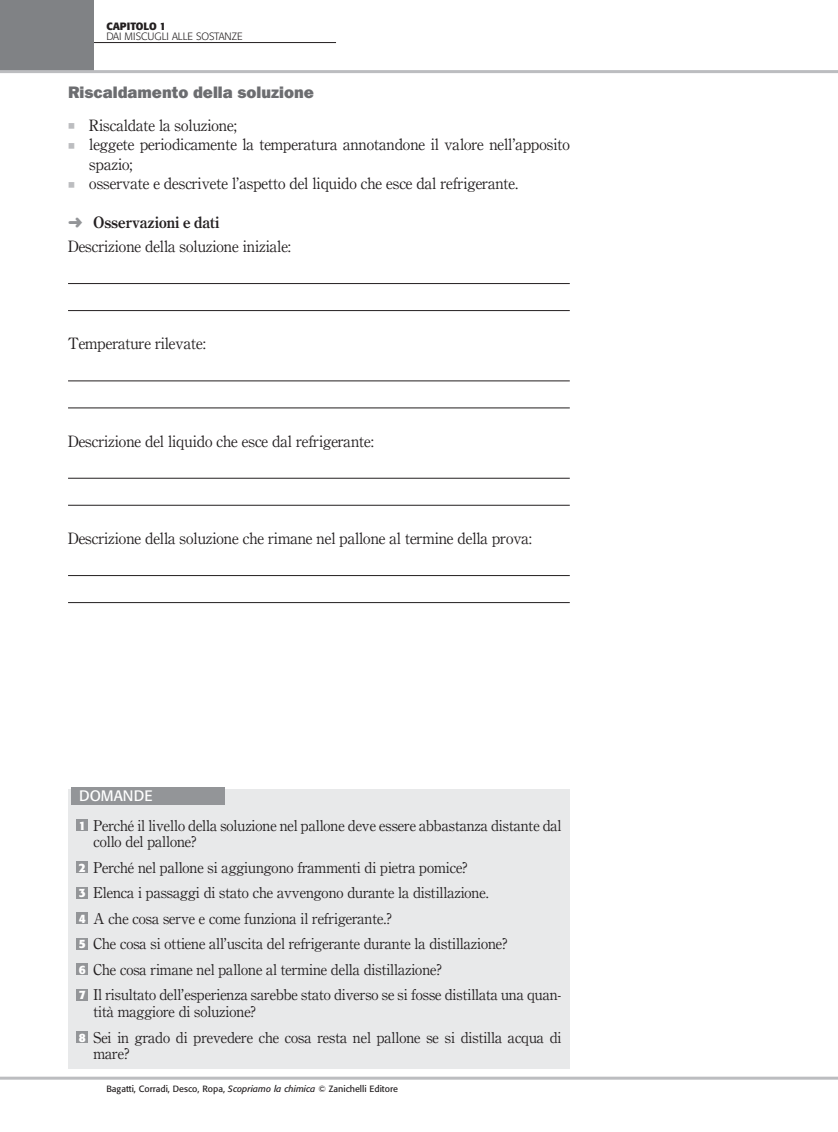
<style>
.page{position:relative;width:838px;height:1132px;background:#fff}
.page>*{position:absolute;margin:0;border:0;box-sizing:border-box;transform-origin:0 0}
.t1{font:800 16.5px "Franklin Gothic IT Cby BT";color:#6c6d70}
.t2{font:15.75px "Alfa Cent OS";color:#231f20}
.t3{font:700 15.75px "Alfa Cen";color:#231f20}
.t4{font:15px/25.5px "Alfa Cent OS";color:#231f20}
.t5{font:15px "Formata";color:#fff}
.t6{font:300 10.5px "Formata";color:#231f20}
.t7{font:700 10.5px "Formata";color:#231f20}
.t8{font:9px "Formata";color:#231f20}
.s1{font-family:"Zapf RM";font-size:9px;color:#bcbdc0}
.s2{font-family:"Zapf RM";font-weight:400;color:#939598}
.s3{font-family:"Formata";font-weight:700;font-size:12px;color:#fff}
.s4{font-style:italic}
</style>
<div class="page">
<hr style="left:71px;top:42px;width:265px;height:1px;background:#231f20">
<div style="left:0;top:0;width:94px;height:72px;background:#808285"></div>
<hr style="left:0;top:1076px;width:838px;height:3px;background:#bcbdc0">
<hr style="left:0;top:70px;width:838px;height:3px;background:#bcbdc0">
<hr style="left:68px;top:283px;width:502px;height:1px;background:#231f20">
<hr style="left:68px;top:310px;width:502px;height:1px;background:#231f20">
<hr style="left:68px;top:380px;width:502px;height:1px;background:#231f20">
<hr style="left:68px;top:407px;width:502px;height:1px;background:#231f20">
<hr style="left:68px;top:478px;width:502px;height:1px;background:#231f20">
<hr style="left:68px;top:505px;width:502px;height:1px;background:#231f20">
<hr style="left:68px;top:575px;width:502px;height:1px;background:#231f20">
<hr style="left:68px;top:602px;width:502px;height:1px;background:#231f20">
<div style="left:68px;top:788px;width:502px;height:279px;background:#e8e9ea"></div>
<div style="left:71px;top:787px;width:153px;height:17px;background:#939598"></div>
<div style="left:77px;top:819px;width:11px;height:11px;background:#939598"></div>
<div style="left:77px;top:861px;width:11px;height:11px;background:#939598"></div>
<div style="left:77px;top:886px;width:11px;height:12px;background:#939598"></div>
<div style="left:77px;top:912px;width:11px;height:11px;background:#939598"></div>
<div style="left:77px;top:937px;width:11px;height:12px;background:#939598"></div>
<div style="left:77px;top:963px;width:11px;height:11px;background:#939598"></div>
<div style="left:77px;top:988px;width:11px;height:12px;background:#939598"></div>
<div style="left:77px;top:1030px;width:11px;height:12px;background:#939598"></div>
<p class="t7" style="left:106px;top:19px;width:61px">CAPITOLO 1</p>
<p class="t6" style="left:106px;top:30px;width:138px">DAI MISCUGLI ALLE SOSTANZE</p>
<p class="t1" style="left:68px;top:82px;width:247px">Riscaldamento della soluzione</p>
<p class="t2" style="left:68px;top:115px;width:170px"><span class="s1">n</span> Riscaldate la soluzione;</p>
<p class="t2" style="left:68px;top:135px;width:503px"><span class="s1">n</span> leggete periodicamente la temperatura annotandone il valore nell’apposito</p>
<p class="t2" style="left:89px;top:154px;width:45px">spazio;</p>
<p class="t2" style="left:68px;top:174px;width:452px"><span class="s1">n</span> osservate e descrivete l’aspetto del liquido che esce dal refrigerante.</p>
<p class="t3" style="left:68px;top:213px;width:153px"><span class="s2">‹</span> Osservazioni e dati</p>
<p class="t2" style="left:68px;top:237px;width:225px">Descrizione della soluzione iniziale:</p>
<p class="t2" style="left:68px;top:334px;width:139px">Temperature rilevate:</p>
<p class="t2" style="left:68px;top:431px;width:307px">Descrizione del liquido che esce dal refrigerante:</p>
<p class="t2" style="left:68px;top:528px;width:466px">Descrizione della soluzione che rimane nel pallone al termine della prova:</p>
<p class="t5" style="left:79px;top:786px;width:65px">domande</p>
<p class="t4" style="left:94px;top:816px;width:469px;line-height:16.5px;text-indent:-15px"><span class="s3">1</span> Perché il livello della soluzione nel pallone deve essere abbastanza distante dal collo del pallone?</p>
<p class="t4" style="left:79px;top:854px;width:484px"><span class="s3">2</span> Perché nel pallone si aggiungono frammenti di pietra pomice?<br><span class="s3">3</span> Elenca i passaggi di stato che avvengono durante la distillazione.<br><span class="s3">4</span> A che cosa serve e come funziona il refrigerante.?<br><span class="s3">5</span> Che cosa si ottiene all’uscita del refrigerante durante la distillazione?<br><span class="s3">6</span> Che cosa rimane nel pallone al termine della distillazione?<br><span class="s3">7</span> Il risultato dell’esperienza sarebbe stato diverso se si fosse distillata una quan-</p>
<p class="t4" style="left:79px;top:998px;width:484px;text-indent:15px">tità maggiore di soluzione?<br><span class="s3">8</span> Sei in grado di prevedere che cosa resta nel pallone se si distilla acqua di</p>
<p class="t4" style="left:94px;top:1040px;width:37px">mare?</p>
<p class="t8" style="left:106px;top:1083px;width:293px">Bagatti, Corradi, Desco, Ropa, <span class="s4">Scopriamo la chimica ©</span> Zanichelli Editore</p>
</div>
